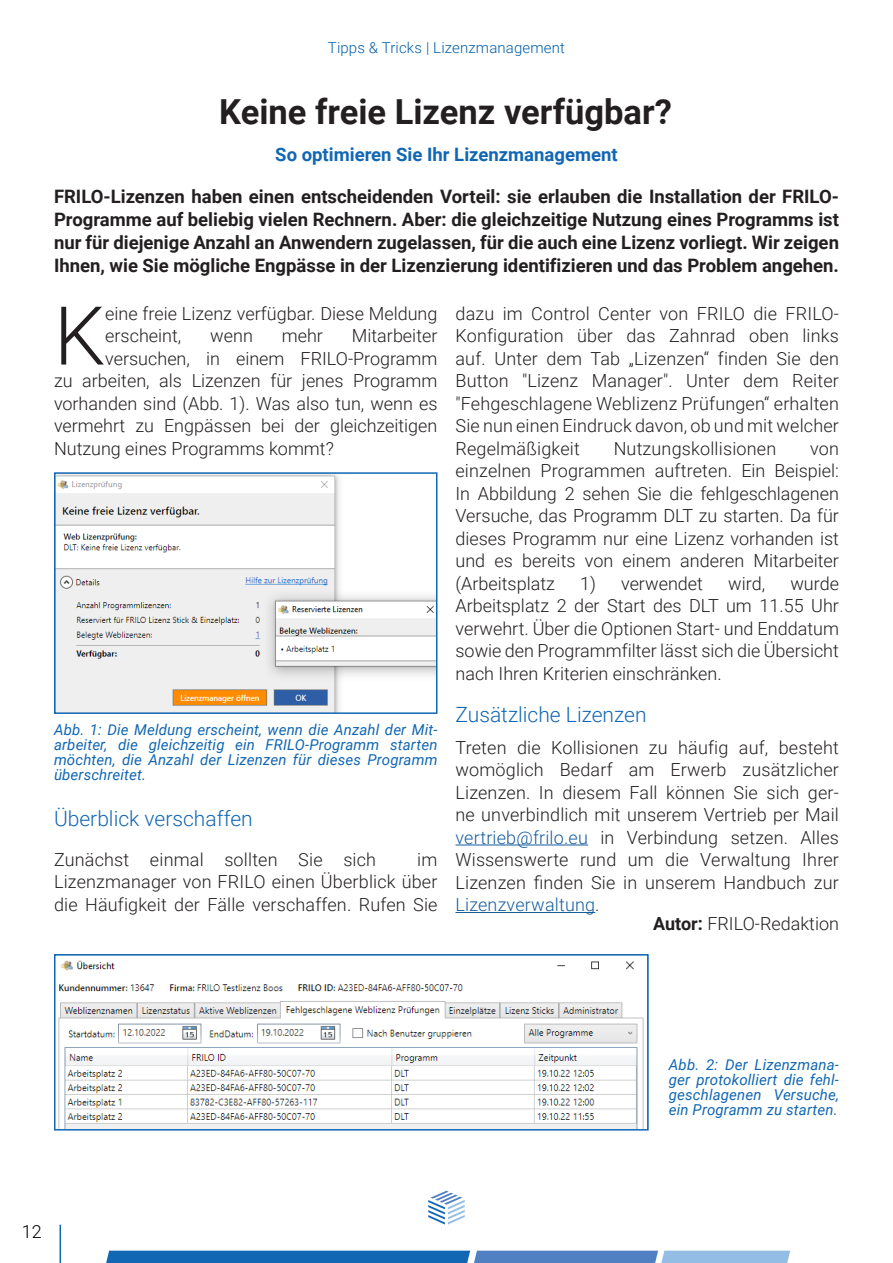
<style>
.page{position:relative;width:893px;height:1263px;background:#fff}
.page>*{position:absolute;margin:0;border:0;box-sizing:border-box;transform-origin:0 0}
.t1{font:300 81.3px "Roboto";color:#231f20}
.t2{font:700 34.5px "Roboto";color:#231f20}
.t3{font:300 21px "Roboto";color:#1167b3}
.t4{font:700 18.45px/23.1px "Roboto";color:#231f20;text-align:justify}
.t5{font:700 18.45px "Roboto";color:#1167b3}
.t6{font:300 18px/22.5px "Roboto";color:#231f20;text-align:justify}
.t7{font:300 18px "Roboto";color:#000}
.t8{font:italic 15px/15px "Roboto";letter-spacing:.01em;color:#1167b3;text-align:justify}
.t9{font:300 15px "Roboto";letter-spacing:.01em;color:#005faa}
.s1{color:#175d9e}
.s2{font-weight:700}
</style>
<div class="page">
<svg style="left:106px;top:1251px;width:684px;height:12px;background:#3f80c1"></svg>
<svg style="left:428px;top:1191px;width:37px;height:33px"></svg>
<hr style="left:60px;top:1225px;width:1px;height:38px;background:#1167b3">
<hr style="left:455px;top:844px;width:133px;height:1px;background:#175d9e">
<hr style="left:455px;top:912px;width:140px;height:1px;background:#175d9e">
<img style="left:57px;top:475px;width:377px;height:236px">
<div style="left:54px;top:472px;width:383px;height:242px;border:2px solid #1167b3"></div>
<img style="left:58px;top:960px;width:586px;height:167px">
<div style="left:54px;top:954px;width:595px;height:176px;border:2px solid #1167b3"></div>
<p class="t9" style="left:328px;top:37px;width:239px">Tipps &amp; Tricks | Lizenzmanagement</p>
<h2 class="t2" style="left:219px;top:87px;width:454px">Keine freie Lizenz verfügbar?</h2>
<p class="t5" style="left:275px;top:141px;width:344px">So optimieren Sie Ihr Lizenzmanagement</p>
<p class="t4" style="left:54px;top:184px;width:786px">FRILO-Lizenzen haben einen entscheidenden Vorteil: sie erlauben die Installation der FRILO-Programme auf beliebig vielen Rechnern. Aber: die gleichzeitige Nutzung eines Programms ist nur für diejenige Anzahl an Anwendern zugelassen, für die auch eine Lizenz vorliegt. Wir zeigen Ihnen, wie Sie mögliche Engpässe in der Lizenzierung identifizieren und das Problem angehen.</p>
<h1 class="t1" style="left:54px;top:279px;width:53px">K</h1>
<p class="t6" style="left:105px;top:301px;width:334px">eine freie Lizenz verfügbar. Diese Meldung erscheint,</p>
<p class="t6" style="left:455px;top:301px;width:385px">dazu im Control Center von FRILO die FRILO-Konfiguration über das Zahnrad oben links auf. Unter dem Tab „Lizenzen“ finden Sie den Button "Lizenz Manager". Unter dem Reiter "Fehgeschlagene Weblizenz Prüfungen“ erhalten Sie nun einen Eindruck davon, ob und mit welcher Regelmäßigkeit</p>
<p class="t6" style="left:210px;top:324px;width:44px">wenn</p>
<p class="t6" style="left:282px;top:324px;width:43px">mehr</p>
<p class="t6" style="left:352px;top:324px;width:87px">Mitarbeiter</p>
<p class="t6" style="left:105px;top:346px;width:334px">versuchen, in einem FRILO-Programm</p>
<p class="t6" style="left:54px;top:369px;width:385px">zu arbeiten, als Lizenzen für jenes Programm</p>
<p class="t6" style="left:54px;top:391px;width:385px">vorhanden sind (Abb. 1). Was also tun, wenn es</p>
<p class="t6" style="left:54px;top:414px;width:385px">vermehrt zu Engpässen bei der gleichzeitigen</p>
<p class="t6" style="left:54px;top:436px;width:281px">Nutzung eines Programms kommt?</p>
<p class="t6" style="left:614px;top:436px;width:164px">Nutzungskollisionen</p>
<p class="t6" style="left:455px;top:436px;width:385px;text-indent:355px">von einzelnen Programmen auftreten. Ein Beispiel:<br>In Abbildung 2 sehen Sie die fehlgeschlagenen Versuche, das Programm DLT zu starten. Da für dieses Programm nur eine Lizenz vorhanden ist und es bereits von einem anderen Mitarbeiter (Arbeitsplatz</p>
<p class="t6" style="left:580px;top:571px;width:124px">1) verwendet</p>
<p class="t6" style="left:728px;top:571px;width:38px">wird,</p>
<p class="t6" style="left:455px;top:571px;width:385px;text-indent:335px">wurde Arbeitsplatz 2 der Start des DLT um 11.55 Uhr verwehrt. Über die Optionen Start- und Enddatum sowie den Programmfilter lässt sich die Übersicht nach Ihren Kriterien einschränken.</p>
<p class="t3" style="left:455px;top:700px;width:193px">Zusätzliche Lizenzen</p>
<p class="t6" style="left:455px;top:735px;width:385px">Treten die Kollisionen zu häufig auf, besteht womöglich Bedarf am Erwerb zusätzlicher Lizenzen. In diesem Fall können Sie sich ger&shy;ne unverbindlich mit unserem Vertrieb per Mail <span class="s1">vertrieb@frilo.eu</span> in Verbindung setzen. Alles Wissenswerte rund um die Verwaltung Ihrer Lizenzen finden Sie in unserem Handbuch zur <span class="s1">Lizenzverwaltung</span>.</p>
<p class="t8" style="left:54px;top:722px;width:385px">Abb. 1: Die Meldung erscheint, wenn die Anzahl der Mit&shy;arbeiter, die gleichzeitig ein FRILO-Programm starten möchten, die Anzahl der Lizenzen für dieses Programm überschreitet.</p>
<p class="t3" style="left:54px;top:804px;width:200px">Überblick verschaffen</p>
<p class="t6" style="left:54px;top:847px;width:324px">Zunächst einmal sollten Sie sich</p>
<p class="t6" style="left:54px;top:847px;width:385px;text-indent:363px">im Lizenzmanager von FRILO einen Überblick über die Häufigkeit der Fälle verschaffen. Rufen Sie</p>
<p class="t6" style="left:653px;top:911px;width:187px"><span class="s2">Autor:</span> FRILO-Redaktion</p>
<p class="t7" style="left:22px;top:1219px;width:21px">12</p>
<p class="t8" style="left:669px;top:1056px;width:172px">Abb. 2: Der Lizenzmana&shy;ger protokolliert die fehl&shy;geschlagenen Versuche, ein Programm zu starten.</p>
</div>
